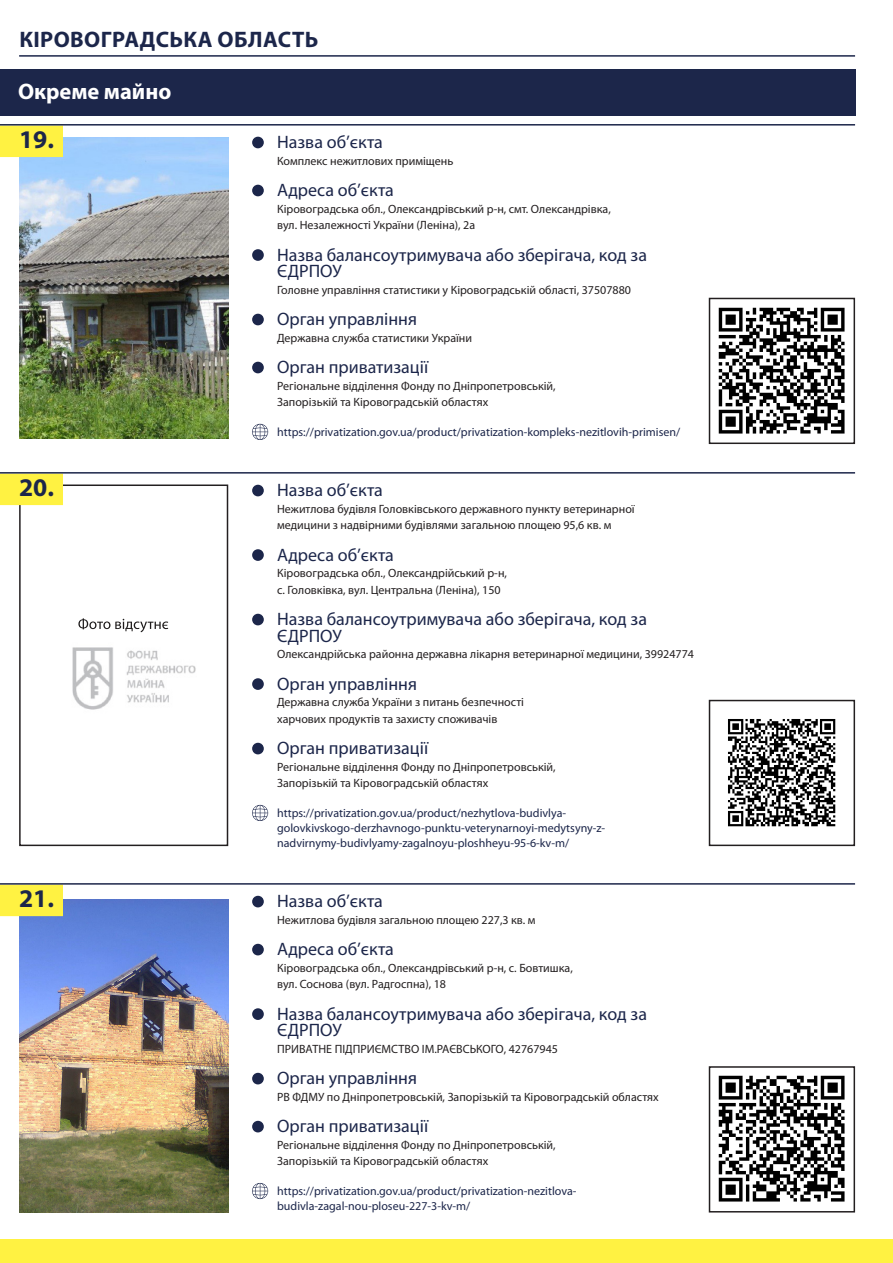
<style>
.page{position:relative;width:893px;height:1263px;background:#fff}
.page>*{position:absolute;margin:0;border:0;box-sizing:border-box;transform-origin:0 0}
.t1{font:700 25.5px "Myriad Pro";color:#1c264a}
.t2{font:700 22.5px "Myriad Pro";letter-spacing:.02em;color:#1c264a}
.t3{font:700 22.5px "Myriad Pro";color:#fff}
.t4{font:18px/16.5px "Myriad Pro";color:#1c264a}
.t5{font:12px/16.5px "Myriad Pro";color:#231f20}
.t6{font:12px/15px "Myriad Pro";color:#1c264a}
.s1{font-size:55.5px}
</style>
<div class="page">
<div style="left:0;top:1239px;width:893px;height:24px;background:#fff242"></div>
<hr style="left:19px;top:55px;width:836px;height:2px;background:#1c264a">
<div style="left:0;top:69px;width:855px;height:47px;background:#1c264a"></div>
<img style="left:72px;top:622px;width:124px;height:88px">
<div style="left:19px;top:484px;width:209px;height:362px;border:2px solid #231f20"></div>
<svg style="left:78px;top:618px;width:90px;height:14px"></svg>
<img style="left:19px;top:138px;width:209px;height:300px">
<img style="left:19px;top:900px;width:209px;height:312px">
<div style="left:0;top:126px;width:63px;height:31px;background:#fff242"></div>
<hr style="left:0;top:124px;width:855px;height:2px;background:#1c264a">
<div style="left:0;top:474px;width:63px;height:31px;background:#fff242"></div>
<hr style="left:0;top:472px;width:855px;height:2px;background:#1c264a">
<div style="left:0;top:885px;width:63px;height:31px;background:#fff242"></div>
<hr style="left:0;top:883px;width:855px;height:2px;background:#1c264a">
<svg style="left:252px;top:424px;width:16px;height:16px"></svg>
<svg style="left:252px;top:805px;width:16px;height:16px"></svg>
<svg style="left:252px;top:1183px;width:16px;height:16px"></svg>
<img style="left:718px;top:307px;width:127px;height:127px">
<div style="left:709px;top:298px;width:146px;height:146px;border:2px solid #231f20"></div>
<img style="left:728px;top:719px;width:108px;height:108px">
<div style="left:709px;top:700px;width:146px;height:146px;border:2px solid #231f20"></div>
<img style="left:718px;top:1075px;width:127px;height:127px">
<div style="left:709px;top:1066px;width:146px;height:146px;border:2px solid #231f20"></div>
<h2 class="t2" style="left:19px;top:24px;width:29px">Кіровоградська</h2>
<h2 class="t2" style="left:218px;top:24px;width:102px">ОБЛАСТЬ</h2>
<h2 class="t3" style="left:18px;top:77px;width:155px">Окреме майно</h2>
<p class="t1" style="left:19px;top:123px;width:36px">19.</p>
<p class="t4" style="left:250px;top:133px;width:134px"><span class="s1">•</span> Назва об’єкта</p>
<p class="t5" style="left:277px;top:152px;width:178px">Комплекс нежитлових приміщень</p>
<p class="t4" style="left:250px;top:181px;width:145px"><span class="s1">•</span> Адреса об’єкта</p>
<p class="t5" style="left:277px;top:200px;width:335px">Кіровоградська обл., Олександрівський р-н, смт. Олександрівка, вул. Незалежності України (Леніна), 2а</p>
<p class="t4" style="left:277px;top:246px;width:371px;text-indent:-27px"><span class="s1">•</span> Назва балансоутримувача або зберігача, код за<br>ЄДРПОУ</p>
<p class="t5" style="left:277px;top:281px;width:355px">Головне управління статистики у Кіровоградській області, 37507880</p>
<p class="t4" style="left:250px;top:310px;width:168px"><span class="s1">•</span> Орган управління</p>
<p class="t5" style="left:277px;top:329px;width:196px">Державна служба статистики України</p>
<p class="t4" style="left:250px;top:358px;width:180px"><span class="s1">•</span> Орган приватизації</p>
<p class="t5" style="left:277px;top:377px;width:280px">Регіональне відділення Фонду по Дніпропетровській,<br>Запорізькій та Кіровоградській областях</p>
<p class="t6" style="left:277px;top:424px;width:405px">https://privatization.gov.ua/product/privatization-kompleks-nezitlovih-primisen/</p>
<p class="t1" style="left:19px;top:471px;width:36px">20.</p>
<p class="t4" style="left:250px;top:481px;width:134px"><span class="s1">•</span> Назва об’єкта</p>
<p class="t5" style="left:277px;top:500px;width:359px">Нежитлова будівля Головківського державного пункту ветеринарної медицини з надвірними будівлями загальною площею 95,6 кв. м</p>
<p class="t4" style="left:250px;top:546px;width:145px"><span class="s1">•</span> Адреса об’єкта</p>
<p class="t5" style="left:277px;top:565px;width:231px">Кіровоградська обл., Олександрійський р-н, с. Головківка, вул. Центральна (Леніна), 150</p>
<p class="t4" style="left:277px;top:610px;width:371px;text-indent:-27px"><span class="s1">•</span> Назва балансоутримувача або зберігача, код за<br>ЄДРПОУ</p>
<p class="t5" style="left:277px;top:646px;width:418px">Олександрійська районна державна лікарня ветеринарної медицини, 39924774</p>
<p class="t4" style="left:250px;top:675px;width:168px"><span class="s1">•</span> Орган управління</p>
<p class="t5" style="left:277px;top:694px;width:248px">Державна служба України з питань безпечності харчових продуктів та захисту споживачів</p>
<p class="t4" style="left:250px;top:739px;width:180px"><span class="s1">•</span> Орган приватизації</p>
<p class="t5" style="left:277px;top:758px;width:280px">Регіональне відділення Фонду по Дніпропетровській,<br>Запорізькій та Кіровоградській областях</p>
<p class="t6" style="left:277px;top:805px;width:330px">https://privatization.gov.ua/product/nezhytlova-budivlya&shy;golovkivskogo-derzhavnogo-punktu-veterynarnoyi-medytsyny-z&shy;nadvirnymy-budivlyamy-zagalnoyu-ploshheyu-95-6-kv-m/</p>
<p class="t1" style="left:19px;top:882px;width:36px">21.</p>
<p class="t4" style="left:250px;top:892px;width:134px"><span class="s1">•</span> Назва об’єкта</p>
<p class="t5" style="left:277px;top:911px;width:260px">Нежитлова будівля загальною площею 227,3 кв. м</p>
<p class="t4" style="left:250px;top:940px;width:145px"><span class="s1">•</span> Адреса об’єкта</p>
<p class="t5" style="left:277px;top:959px;width:297px">Кіровоградська обл., Олександрівський р-н, с. Бовтишка, вул. Соснова (вул. Радгоспна), 18</p>
<p class="t4" style="left:277px;top:1005px;width:371px;text-indent:-27px"><span class="s1">•</span> Назва балансоутримувача або зберігача, код за<br>ЄДРПОУ</p>
<p class="t5" style="left:277px;top:1040px;width:282px">ПРИВАТНЕ ПІДПРИЄМСТВО ІМ.РАЄВСЬКОГО, 42767945</p>
<p class="t4" style="left:250px;top:1069px;width:168px"><span class="s1">•</span> Орган управління</p>
<p class="t5" style="left:277px;top:1088px;width:383px">РВ ФДМУ по Дніпропетровській, Запорізькій та Кіровоградській областях</p>
<p class="t4" style="left:250px;top:1117px;width:180px"><span class="s1">•</span> Орган приватизації</p>
<p class="t5" style="left:277px;top:1136px;width:280px">Регіональне відділення Фонду по Дніпропетровській,<br>Запорізькій та Кіровоградській областях</p>
<p class="t6" style="left:277px;top:1183px;width:301px">https://privatization.gov.ua/product/privatization-nezitlova&shy;budivla-zagal-nou-ploseu-227-3-kv-m/</p>
</div>
